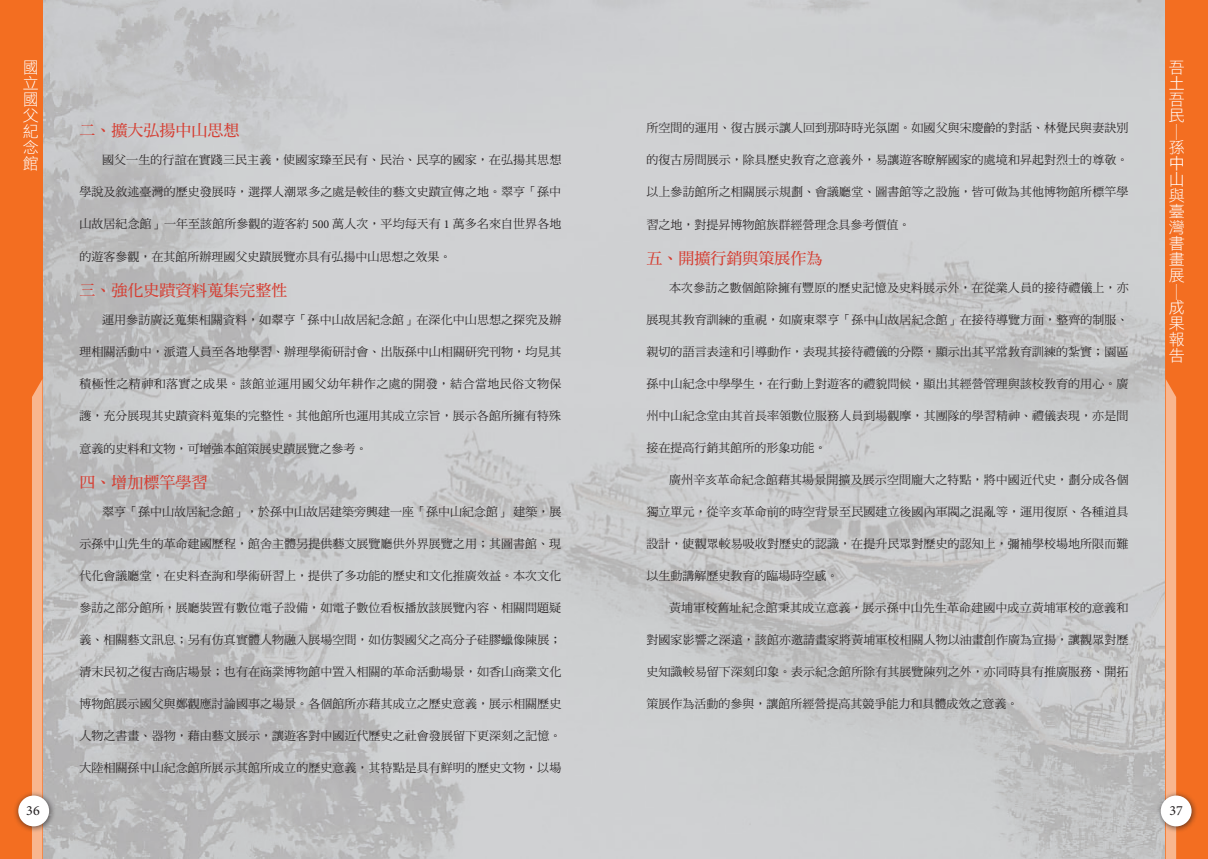
<style>
.page{position:relative;width:1208px;height:859px;background:#fff}
.page>*{position:absolute;margin:0;border:0;box-sizing:border-box;transform-origin:0 0}
.t1{font:16px "DF Ming Std W7";color:#d53f33}
.t2{font:16px/16px "DF Hei Std W3";color:#fff;text-align:justify}
.t3{font:14px "Minion Pro";color:#231f20}
.t4{font:12px "DF Ming Std W5";letter-spacing:.005em;color:#231f20}
.t5{font:12px "DF Ming Std W5";letter-spacing:.03em;color:#231f20}
.s1{font-family:"Minion Pro"}
</style>
<div class="page">
<img style="left:42px;top:0;width:1123px;height:859px">
<div style="left:0;top:0;width:42px;height:859px;background:#f36e21"></div>
<div style="left:1165px;top:0;width:43px;height:859px;background:#f36e21"></div>
<svg style="left:1165px;top:379px;width:11px;height:480px;background:#f7af85"></svg>
<div style="left:32px;top:380px;width:10px;height:479px;background:#f8b68f"></div>
<div style="left:13px;top:790px;width:43px;height:43px;background:#231f20;opacity:.75"></div>
<div style="left:18px;top:795px;width:31px;height:31px;background:#fff;border-radius:50%"></div>
<div style="left:1155px;top:790px;width:43px;height:43px;background:#231f20;opacity:.75"></div>
<div style="left:1160px;top:795px;width:31px;height:31px;background:#fff;border-radius:50%"></div>
<h1 class="t2" style="left:23px;top:59px;width:17px">國立國父紀念館</h1>
<h1 class="t2" style="left:1168px;top:59px;width:17px">吾土吾民</h1>
<p class="t4" style="left:646px;top:121px;width:483px">所空間的運用、復古展示讓人回到那時時光氛圍。如國父與宋慶齡的對話、林覺民與妻訣別</p>
<p class="t4" style="left:646px;top:153px;width:483px">的復古房間展示，除具歷史教育之意義外，易讓遊客瞭解國家的處境和昇起對烈士的尊敬。</p>
<p class="t4" style="left:646px;top:185px;width:483px">以上參訪館所之相關展示規劃、會議廳堂、圖書館等之設施，皆可做為其他博物館所標竿學</p>
<p class="t4" style="left:646px;top:218px;width:265px">習之地，對提昇博物館族群經營理念具參考價值。</p>
<h1 class="t1" style="left:646px;top:249px;width:177px">五、開擴行銷與策展作為</h1>
<p class="t4" style="left:669px;top:281px;width:461px">本次參訪之數個館除擁有豐原的歷史記憶及史料展示外，在從業人員的接待禮儀上，亦</p>
<p class="t4" style="left:646px;top:313px;width:483px">展現其教育訓練的重視，如廣東翠亨「孫中山故居紀念館」在接待導覽方面，整齊的制服、</p>
<p class="t4" style="left:646px;top:345px;width:483px">親切的語言表達和引導動作，表現其接待禮儀的分際，顯示出其平常教育訓練的紮實；園區</p>
<p class="t4" style="left:646px;top:377px;width:483px">孫中山紀念中學學生，在行動上對遊客的禮貌問候，顯出其經營管理與該校教育的用心。廣</p>
<p class="t4" style="left:646px;top:409px;width:483px">州中山紀念堂由其首長率領數位服務人員到場觀摩，其團隊的學習精神、禮儀表現，亦是間</p>
<p class="t4" style="left:646px;top:441px;width:181px">接在提高行銷其館所的形象功能。</p>
<p class="t4" style="left:669px;top:473px;width:461px">廣州辛亥革命紀念館藉其場景開擴及展示空間龐大之特點，將中國近代史，劃分成各個</p>
<p class="t4" style="left:646px;top:505px;width:483px">獨立單元，從辛亥革命前的時空背景至民國建立後國內軍閥之混亂等，運用復原、各種道具</p>
<p class="t4" style="left:646px;top:537px;width:483px">設計，使觀眾較易吸收對歷史的認識，在提升民眾對歷史的認知上，彌補學校場地所限而難</p>
<p class="t4" style="left:646px;top:569px;width:193px">以生動講解歷史教育的臨場時空感。</p>
<p class="t4" style="left:669px;top:601px;width:461px">黃埔軍校舊址紀念館秉其成立意義，展示孫中山先生革命建國中成立黃埔軍校的意義和</p>
<p class="t4" style="left:646px;top:633px;width:483px">對國家影響之深遠，該館亦邀請畫家將黃埔軍校相關人物以油畫創作廣為宣揚，讓觀眾對歷</p>
<p class="t4" style="left:646px;top:665px;width:483px">史知識較易留下深刻印象。表示紀念館所除有其展覽陳列之外，亦同時具有推廣服務、開拓</p>
<p class="t4" style="left:646px;top:697px;width:373px">策展作為活動的參與，讓館所經營提高其競爭能力和具體成效之意義。</p>
<h1 class="t1" style="left:79px;top:121px;width:161px">二、擴大弘揚中山思想</h1>
<p class="t4" style="left:102px;top:153px;width:461px">國父一生的行誼在實踐三民主義，使國家臻至民有、民治、民享的國家，在弘揚其思想</p>
<p class="t4" style="left:79px;top:185px;width:483px">學說及敘述臺灣的歷史發展時，選擇人潮眾多之處是較佳的藝文史蹟宣傳之地。翠亨「孫中</p>
<p class="t4" style="left:79px;top:217px;width:483px">山故居紀念館」一年至該館所參觀的遊客約 <span class="s1">500</span> 萬人次，平均每天有 <span class="s1">1</span> 萬多名來自世界各地</p>
<p class="t4" style="left:79px;top:250px;width:373px">的遊客參觀，在其館所辦理國父史蹟展覽亦具有弘揚中山思想之效果。</p>
<h1 class="t1" style="left:79px;top:281px;width:210px">三、強化史蹟資料蒐集完整性</h1>
<p class="t4" style="left:102px;top:313px;width:461px">運用參訪廣泛蒐集相關資料，如翠亨「孫中山故居紀念館」在深化中山思想之探究及辦</p>
<p class="t4" style="left:79px;top:345px;width:483px">理相關活動中，派遣人員至各地學習、辦理學術研討會、出版孫中山相關研究刊物，均見其</p>
<p class="t5" style="left:79px;top:377px;width:483px">積極性之精神和落實之成果。該館並運用國父幼年耕作之處的開發，結合當地民俗文物保</p>
<p class="t4" style="left:79px;top:409px;width:483px">護，充分展現其史蹟資料蒐集的完整性。其他館所也運用其成立宗旨，展示各館所擁有特殊</p>
<p class="t4" style="left:79px;top:442px;width:290px">意義的史料和文物，可增強本館策展史蹟展覽之參考。</p>
<h1 class="t1" style="left:79px;top:473px;width:129px">四、增加標竿學習</h1>
<p class="t4" style="left:102px;top:505px;width:461px">翠亨「孫中山故居紀念館」，於孫中山故居建築旁興建一座「孫中山紀念館」建築，展</p>
<p class="t4" style="left:79px;top:537px;width:483px">示孫中山先生的革命建國歷程，館舍主體另提供藝文展覽廳供外界展覽之用；其圖書館、現</p>
<p class="t4" style="left:79px;top:569px;width:483px">代化會議廳堂，在史料查詢和學術研習上，提供了多功能的歷史和文化推廣效益。本次文化</p>
<p class="t4" style="left:79px;top:601px;width:483px">參訪之部分館所，展廳裝置有數位電子設備，如電子數位看板播放該展覽內容、相關問題疑</p>
<p class="t4" style="left:79px;top:633px;width:483px">義、相關藝文訊息；另有仿真實體人物融入展場空間，如仿製國父之高分子硅膠蠟像陳展；</p>
<p class="t4" style="left:79px;top:665px;width:483px">清末民初之復古商店場景；也有在商業博物館中置入相關的革命活動場景，如香山商業文化</p>
<p class="t4" style="left:79px;top:697px;width:483px">博物館展示國父與鄭觀應討論國事之場景。各個館所亦藉其成立之歷史意義，展示相關歷史</p>
<p class="t4" style="left:79px;top:729px;width:483px">人物之書畫、器物，藉由藝文展示，讓遊客對中國近代歷史之社會發展留下更深刻之記憶。</p>
<p class="t4" style="left:79px;top:761px;width:483px">大陸相關孫中山紀念館所展示其館所成立的歷史意義，其特點是具有鮮明的歷史文物，以場</p>
<h1 class="t2" style="left:1185px;top:124px;width:17px;rotate:90deg">─</h1>
<h1 class="t2" style="left:1168px;top:139px;width:17px">孫中山與臺灣書畫展</h1>
<h1 class="t2" style="left:1185px;top:284px;width:17px;rotate:90deg">─</h1>
<h1 class="t2" style="left:1168px;top:299px;width:17px">成果報告</h1>
<p class="t3" style="left:26px;top:801px;width:15px">36</p>
<p class="t3" style="left:1169px;top:801px;width:15px">37</p>
</div>
